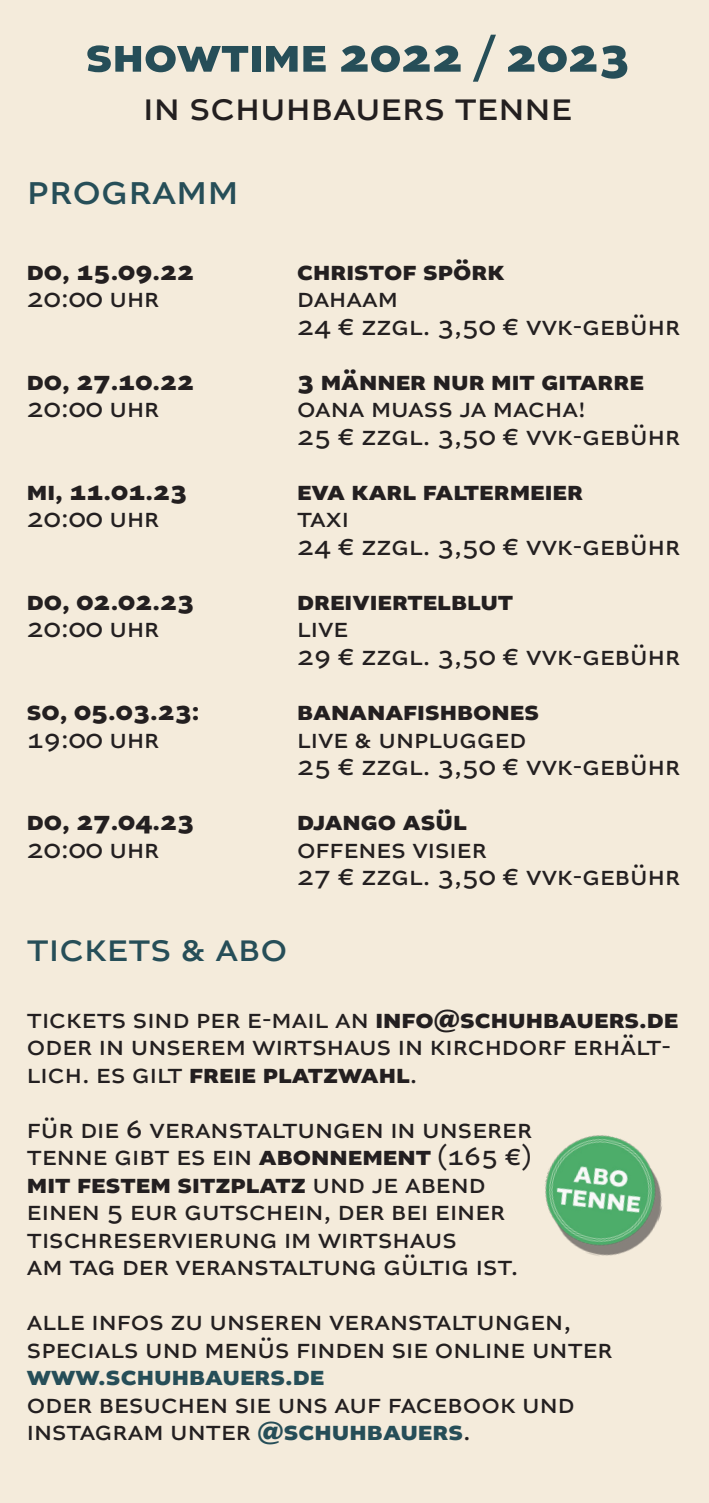
<style>
.page{position:relative;width:709px;height:1503px;background:#fff}
.page>*{position:absolute;margin:0;border:0;box-sizing:border-box;transform-origin:0 0}
.t1{font:700 50px "Altivo";color:#264e58}
.t2{font:42.5px "Altivo";color:#264e58}
.t3{font:40px "Altivo";color:#231f20}
.t4{font:40px "Altivo";color:#264e58}
.t5{font:27.5px/27.5px "Altivo";color:#231f20}
.t6{font:700 27.5px "Altivo";color:#231f20}
.s1{font-weight:700}
.s2{font-weight:700;color:#264e58}
</style>
<div class="page">
<div style="left:0;top:0;width:709px;height:1502px;background:#f4ebdb"></div>
<img style="left:544px;top:1135px;width:118px;height:121px">
<p class="t1" style="left:86px;top:22px;width:545px">Showtime 2022 / 2023</p>
<p class="t3" style="left:143px;top:81px;width:431px">in schuhbauers Tenne</p>
<p class="t2" style="left:27px;top:162px;width:213px">Programm</p>
<p class="t6" style="left:27px;top:253px;width:212px">DO, 15.09.22 C</p>
<p class="t6" style="left:313px;top:253px;width:193px">hristof Spörk</p>
<p class="t5" style="left:27px;top:285px;width:134px">20:00 U hr</p>
<p class="t5" style="left:297px;top:285px;width:384px">DahaaM<br>24 € zzgl. 3,50 € VVK-Gebühr</p>
<p class="t6" style="left:27px;top:363px;width:169px">DO, 27.10.22</p>
<p class="t6" style="left:297px;top:363px;width:348px">3 Männer nur mit Gitarre</p>
<p class="t5" style="left:27px;top:395px;width:168px">20:00 U hr OANA</p>
<p class="t5" style="left:371px;top:395px;width:17px">MUASS</p>
<p class="t5" style="left:459px;top:395px;width:52px">JA MACHA</p>
<p class="t5" style="left:297px;top:395px;width:384px;text-indent:281px">!<br>25 € zzgl. 3,50 € VVK-Gebühr</p>
<p class="t6" style="left:27px;top:473px;width:207px">MI, 11.01.23 E</p>
<p class="t6" style="left:311px;top:473px;width:273px">va Karl Faltermeier</p>
<p class="t5" style="left:27px;top:505px;width:134px">20:00 U hr</p>
<p class="t5" style="left:297px;top:505px;width:49px">TAXI</p>
<p class="t5" style="left:297px;top:532px;width:384px">24 € zzgl. 3,50 € VVK-Gebühr</p>
<p class="t6" style="left:27px;top:583px;width:213px">DO, 02.02.23 D</p>
<p class="t6" style="left:314px;top:583px;width:201px">reiviertelblut</p>
<p class="t5" style="left:27px;top:615px;width:173px">20:00 U hr LI</p>
<p class="t5" style="left:318px;top:615px;width:28px">VE</p>
<p class="t5" style="left:297px;top:642px;width:384px">29 € zzgl. 3,50 € VVK-Gebühr</p>
<p class="t6" style="left:27px;top:693px;width:216px">SO, 05.03.23: B</p>
<p class="t6" style="left:313px;top:693px;width:226px">ananafishbones</p>
<p class="t5" style="left:27px;top:725px;width:173px">19:00 U hr LI</p>
<p class="t5" style="left:318px;top:725px;width:128px">VE &amp; UN PLUGGE</p>
<p class="t5" style="left:509px;top:725px;width:18px">D</p>
<p class="t5" style="left:297px;top:752px;width:384px">25 € zzgl. 3,50 € VVK-Gebühr</p>
<p class="t6" style="left:27px;top:803px;width:213px">DO, 27.04.23 D</p>
<p class="t6" style="left:313px;top:803px;width:155px">jango Asül</p>
<p class="t5" style="left:27px;top:835px;width:185px">20:00 U hr O</p>
<p class="t5" style="left:315px;top:835px;width:44px">FFENES</p>
<p class="t5" style="left:412px;top:835px;width:28px">VISIER</p>
<p class="t5" style="left:297px;top:862px;width:384px">27 € zzgl. 3,50 € VVK-Gebühr</p>
<p class="t4" style="left:27px;top:921px;width:213px">TIC KETs &amp; ABO</p>
<p class="t5" style="left:27px;top:1005px;width:653px">Tickets sind per E-Mail an <span class="s1">info@schuhbauers.de</span></p>
<p class="t5" style="left:27px;top:1032px;width:645px">oder in unserem Wirtshaus in Kirchdorf erhält&shy;lich. es gilt <span class="s1">freie Platzwahl</span>.</p>
<p class="t5" style="left:27px;top:1115px;width:507px">Für die 6 Veranstaltungen in unserer<br>Tenne gibt es ein <span class="s1">Abonnement</span> (165 €) <span class="s1">mit festem Sitzplatz</span> und je Abend einen 5 EUR</p>
<p class="t5" style="left:27px;top:1197px;width:493px;text-indent:157px">Gutschein, der bei einer<br>Tischreservierung im Wirtshaus<br>am Tag der Veranstaltung gültig ist.</p>
<p class="t5" style="left:27px;top:1307px;width:545px">Alle I nfos zu unseren Veranstaltungen,</p>
<p class="t5" style="left:27px;top:1335px;width:587px">Specials und M enüs finden Sie Online unter <span class="s2">www.schuhbauers.dE</span></p>
<p class="t5" style="left:27px;top:1390px;width:549px">Oder besuchen Sie uns Auf facebook UN D</p>
<p class="t5" style="left:27px;top:1417px;width:445px">instagram unter <span class="s2">@schuhbauers</span>.</p>
</div>
